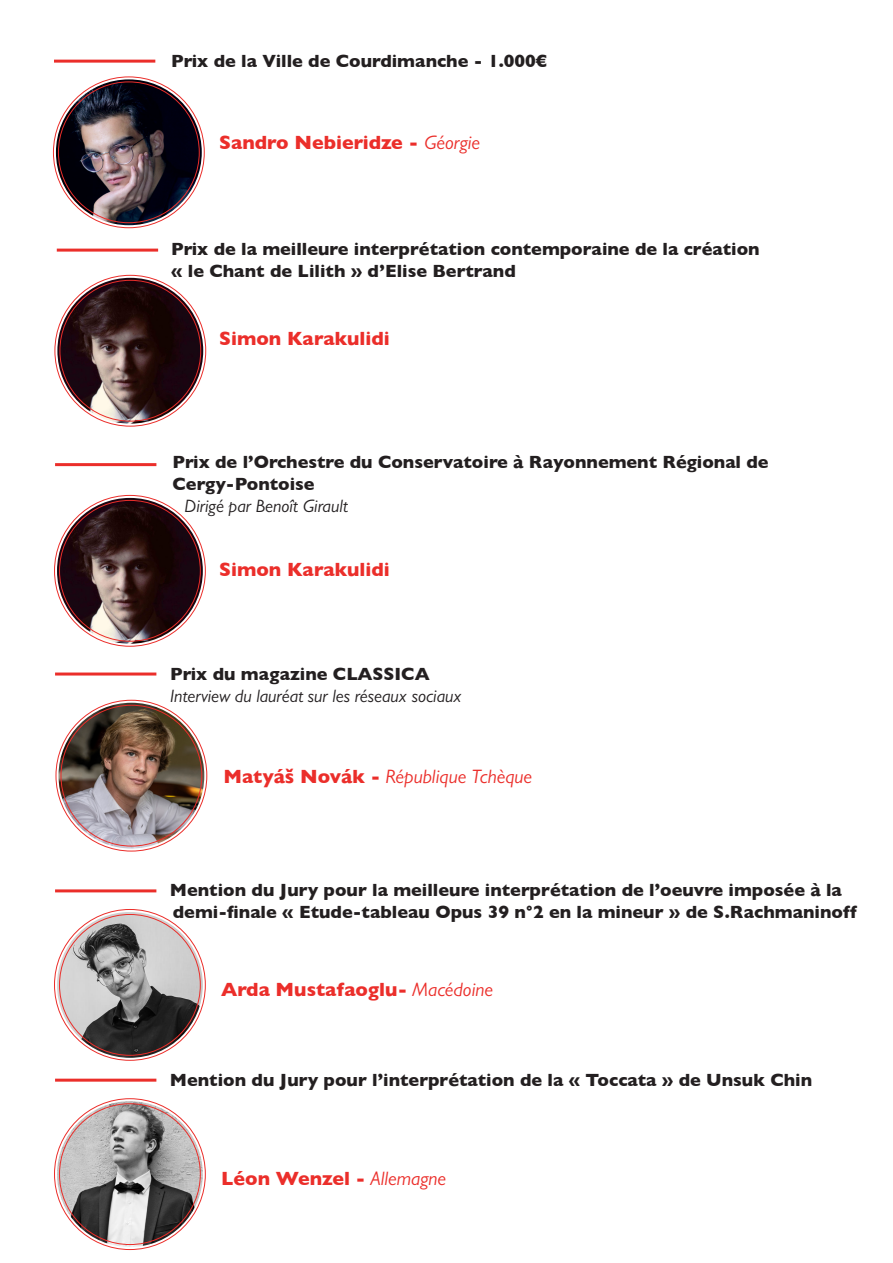
<style>
.page{position:relative;width:893px;height:1263px;background:#fff}
.page>*{position:absolute;margin:0;border:0;box-sizing:border-box;transform-origin:0 0}
.t1{font:700 19.5px "Gill Sans";color:#eb2e2a}
.t2{font:italic 19.5px "Gill Sans";color:#eb2e2a}
.t3{font:700 18px/21.6px "Gill Sans";color:#231f20}
.t4{font:italic 18px "Gill Sans";color:#231f20}
.s1{font-weight:400;font-style:italic}
.s2{font-weight:700;font-style:normal}
</style>
<div class="page">
<hr style="left:55px;top:672px;width:101px;height:3px;background:#eb2e2a">
<hr style="left:55px;top:889px;width:101px;height:3px;background:#eb2e2a">
<hr style="left:55px;top:1079px;width:101px;height:3px;background:#eb2e2a">
<hr style="left:55px;top:463px;width:101px;height:3px;background:#eb2e2a">
<hr style="left:54px;top:60px;width:101px;height:3px;background:#eb2e2a">
<img style="left:56px;top:79px;width:146px;height:146px;border-radius:73px">
<hr style="left:57px;top:249px;width:101px;height:3px;background:#eb2e2a">
<img style="left:57px;top:278px;width:146px;height:146px;border-radius:73px">
<img style="left:57px;top:498px;width:146px;height:146px;border-radius:73px">
<img style="left:58px;top:703px;width:146px;height:145px;border-radius:73px">
<img style="left:57px;top:912px;width:146px;height:146px;border-radius:73px">
<img style="left:57px;top:1101px;width:146px;height:146px;border-radius:73px">
<p class="t3" style="left:171px;top:49px;width:377px">Prix de la Ville de Courdimanche - 1.000€</p>
<p class="t1" style="left:219px;top:127px;width:262px">Sandro Nebieridze - <span class="s1">Géorgie</span></p>
<p class="t3" style="left:171px;top:238px;width:590px">Prix de la meilleure interprétation contemporaine de la création</p>
<p class="t3" style="left:171px;top:259px;width:346px">« le Chant de Lilith » d’Elise Bertrand</p>
<p class="t1" style="left:219px;top:323px;width:172px">Simon Karakulidi</p>
<p class="t3" style="left:173px;top:451px;width:598px">Prix de l’Orchestre du Conservatoire à Rayonnement Régional de<br>Cergy-Pontoise</p>
<p class="t4" style="left:185px;top:495px;width:165px">Dirigé par Benoît Girault</p>
<p class="t1" style="left:219px;top:554px;width:172px">Simon Karakulidi</p>
<p class="t3" style="left:170px;top:663px;width:261px">Prix du magazine CLASSICA</p>
<p class="t4" style="left:170px;top:685px;width:293px">Interview du lauréat sur les réseaux sociaux</p>
<p class="t2" style="left:223px;top:765px;width:310px"><span class="s2">Matyáš Novák -</span> République Tchèque</p>
<p class="t3" style="left:170px;top:879px;width:689px">Mention du Jury pour la meilleure interprétation de l’oeuvre imposée à la demi-finale « Etude-tableau Opus 39 n°2 en la mineur » de S.Rachmaninoff</p>
<p class="t1" style="left:221px;top:974px;width:273px">Arda Mustafaoglu- <span class="s1">Macédoine</span></p>
<p class="t3" style="left:170px;top:1068px;width:644px">Mention du Jury pour l’interprétation de la « Toccata » de Unsuk Chin</p>
<p class="t1" style="left:221px;top:1163px;width:226px">Léon Wenzel - <span class="s1">Allemagne</span></p>
</div>
